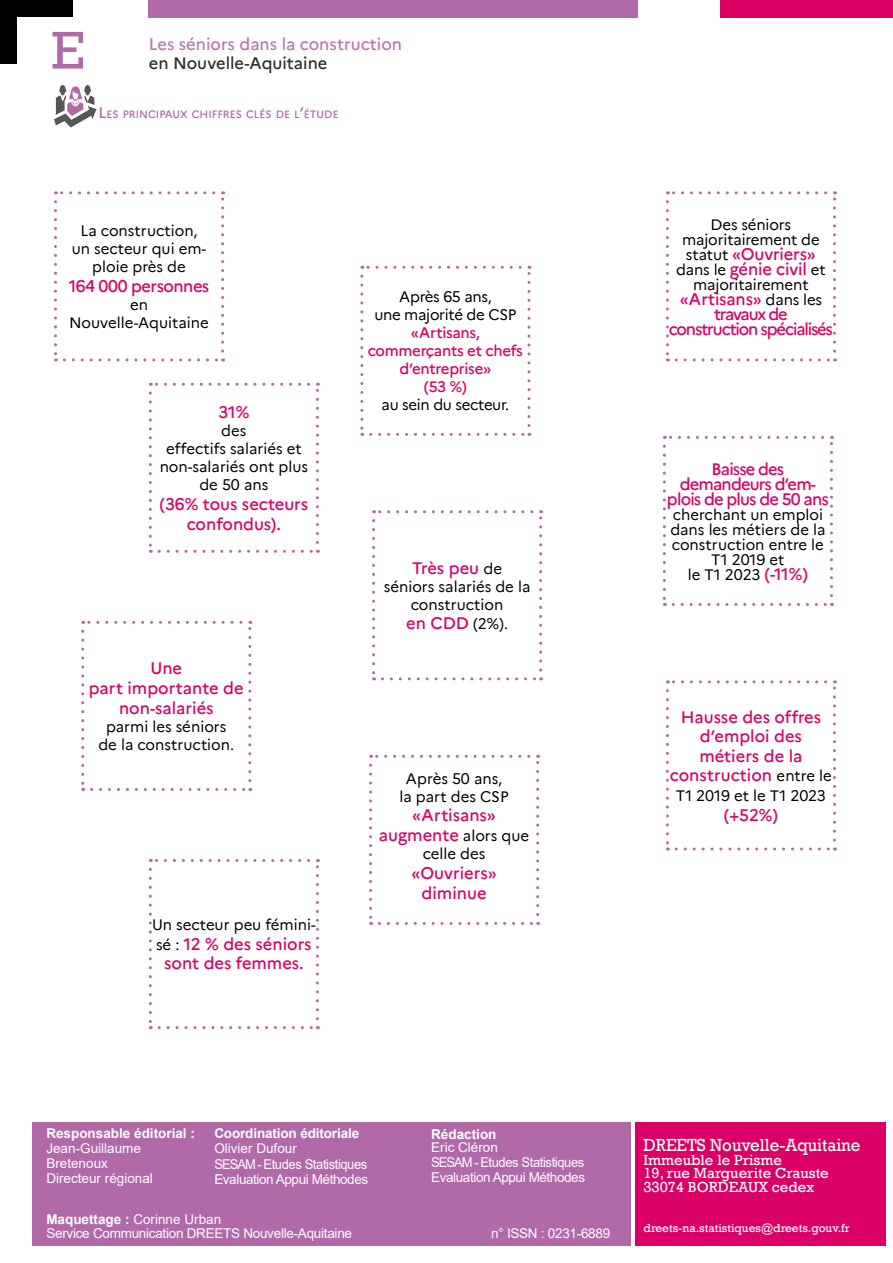
<style>
.page{position:relative;width:893px;height:1263px;background:#fff}
.page>*{position:absolute;margin:0;border:0;box-sizing:border-box;transform-origin:0 0}
.t1{font:54px "Rockwell";color:#b169a8}
.t2{font:18px "Rockwell";color:#fff;scale:.94 1}
.t3{font:500 16.5px/19.8px "Marianne";letter-spacing:-.005em;color:#db0063;text-align:center}
.t4{font:500 16.5px/15px "Marianne";letter-spacing:-.07em;color:#db0063;text-align:center}
.t5{font:500 16.5px/15px "Marianne";letter-spacing:-.05em;color:#db0063;text-align:center}
.t6{font:500 16.5px "Marianne";color:#b879b1}
.t7{font:500 16.5px "Marianne";color:#303030}
.t8{font:500 16.5px "Marianne";letter-spacing:-.03em;color:#db0063}
.t9{font:15px/18px "Marianne";color:#000;text-align:center}
.t10{font:15px/13.5px "Rockwell";color:#fff}
.t11{font:500 15px/18px "Marianne";letter-spacing:-.02em;color:#db0063;text-align:center}
.t12{font:15px/18px "Marianne";letter-spacing:-.02em;color:#000;text-align:center}
.t13{font:13.5px/15px "Arial";letter-spacing:-.02em;color:#fff}
.t14{font:700 13.5px "Arial";color:#fff}
.t15{font:13.5px/15px "Arial";color:#fff}
.t16{font:12px "Rockwell";color:#fff}
.t17{font:500 10.5px "Marianne";color:#b169a8}
.s1{font-size:15px}
.s2{font-weight:400;font-size:15px;color:#000}
.s3{font-weight:500;font-size:16.5px;color:#db0063}
.s4{font-weight:700}
</style>
<div class="page">
<div style="left:149px;top:0;width:489px;height:17px;background:#b169a8"></div>
<div style="left:721px;top:0;width:172px;height:17px;background:#db0063"></div>
<div style="left:0;top:0;width:72px;height:64px;background:#000"></div>
<div style="left:17px;top:17px;width:111px;height:64px;background:#fff"></div>
<div style="left:32px;top:1123px;width:598px;height:123px;background:#b169a8"></div>
<div style="left:635px;top:1123px;width:251px;height:123px;background:#db0063"></div>
<svg style="left:54px;top:85px;width:43px;height:43px"></svg>
<svg style="left:149px;top:393px;width:3px;height:160px"></svg>
<svg style="left:159px;top:550px;width:159px;height:3px"></svg>
<svg style="left:316px;top:383px;width:3px;height:159px"></svg>
<svg style="left:150px;top:383px;width:159px;height:3px"></svg>
<svg style="left:54px;top:202px;width:3px;height:159px"></svg>
<svg style="left:64px;top:358px;width:160px;height:3px"></svg>
<svg style="left:221px;top:191px;width:3px;height:160px"></svg>
<svg style="left:56px;top:191px;width:158px;height:3px"></svg>
<svg style="left:81px;top:631px;width:3px;height:160px"></svg>
<svg style="left:92px;top:788px;width:159px;height:3px"></svg>
<svg style="left:248px;top:621px;width:3px;height:160px"></svg>
<svg style="left:83px;top:621px;width:158px;height:3px"></svg>
<svg style="left:149px;top:869px;width:3px;height:160px"></svg>
<svg style="left:159px;top:1026px;width:159px;height:3px"></svg>
<svg style="left:316px;top:859px;width:3px;height:160px"></svg>
<svg style="left:150px;top:859px;width:159px;height:3px"></svg>
<svg style="left:360px;top:276px;width:3px;height:160px"></svg>
<svg style="left:371px;top:433px;width:159px;height:3px"></svg>
<svg style="left:527px;top:266px;width:3px;height:160px"></svg>
<svg style="left:362px;top:266px;width:158px;height:3px"></svg>
<svg style="left:372px;top:521px;width:3px;height:159px"></svg>
<svg style="left:382px;top:677px;width:160px;height:3px"></svg>
<svg style="left:539px;top:510px;width:3px;height:160px"></svg>
<svg style="left:374px;top:510px;width:158px;height:3px"></svg>
<svg style="left:369px;top:765px;width:3px;height:160px"></svg>
<svg style="left:379px;top:922px;width:160px;height:3px"></svg>
<svg style="left:536px;top:755px;width:3px;height:160px"></svg>
<svg style="left:371px;top:755px;width:158px;height:3px"></svg>
<svg style="left:666px;top:202px;width:3px;height:159px"></svg>
<svg style="left:676px;top:358px;width:159px;height:3px"></svg>
<svg style="left:833px;top:191px;width:3px;height:160px"></svg>
<svg style="left:667px;top:191px;width:159px;height:3px"></svg>
<svg style="left:663px;top:446px;width:3px;height:160px"></svg>
<svg style="left:673px;top:603px;width:159px;height:3px"></svg>
<svg style="left:830px;top:436px;width:3px;height:160px"></svg>
<svg style="left:664px;top:436px;width:159px;height:3px"></svg>
<svg style="left:666px;top:691px;width:3px;height:159px"></svg>
<svg style="left:676px;top:847px;width:159px;height:3px"></svg>
<svg style="left:833px;top:680px;width:3px;height:160px"></svg>
<svg style="left:667px;top:680px;width:159px;height:3px"></svg>
<h1 class="t1" style="left:51px;top:19px;width:35px">E</h1>
<p class="t6" style="left:149px;top:31px;width:255px">Les séniors dans la construction</p>
<p class="t7" style="left:149px;top:50px;width:180px">en Nouvelle-Aquitaine</p>
<p class="t17" style="left:99px;top:106px;width:242px"><span class="s1">L</span>ES PRINCIPAUX CHIFFRES CLÉS DE L<span class="s1">’</span>ÉTUDE</p>
<p class="t9" style="left:72px;top:221px;width:136px">La construction, un secteur qui em&shy;ploie près de</p>
<p class="t8" style="left:69px;top:273px;width:142px">164 000 personnes</p>
<p class="t9" style="left:69px;top:294px;width:141px">en<br>Nouvelle-Aquitaine</p>
<p class="t3" style="left:218px;top:401px;width:32px">31%</p>
<p class="t9" style="left:160px;top:421px;width:150px">des<br>effectifs salariés et non-salariés ont plus de 50 ans</p>
<p class="t3" style="left:159px;top:493px;width:150px">(36% tous secteurs confondus).</p>
<p class="t3" style="left:89px;top:657px;width:156px">Une<br>part importante de non-salariés</p>
<p class="t9" style="left:98px;top:716px;width:137px">parmi les séniors de la construction.</p>
<p class="t9" style="left:152px;top:914px;width:165px">Un secteur peu fémini-</p>
<p class="t3" style="left:156px;top:932px;width:157px"><span class="s2">sé :</span> 12 % des séniors sont des femmes.</p>
<p class="t12" style="left:374px;top:287px;width:144px">Après 65 ans,<br>une majorité de CSP</p>
<p class="t11" style="left:368px;top:323px;width:157px">«Artisans, commerçants et chefs d’entreprise»<br>(53 %)</p>
<p class="t12" style="left:382px;top:395px;width:129px">au sein du secteur.</p>
<p class="t3" style="left:412px;top:556px;width:92px">Très peu <span class="s2">de</span></p>
<p class="t9" style="left:384px;top:576px;width:148px">séniors salariés de la construction</p>
<p class="t3" style="left:406px;top:612px;width:104px">en CDD <span class="s2">(2%).</span></p>
<p class="t9" style="left:399px;top:768px;width:111px">Après 50 ans, la part des CSP</p>
<p class="t3" style="left:379px;top:804px;width:152px">«Artisans» augmente <span class="s2">alors que</span></p>
<p class="t9" style="left:423px;top:844px;width:64px">celle des</p>
<p class="t3" style="left:411px;top:862px;width:87px">«Ouvriers» diminue</p>
<p class="t9" style="left:682px;top:215px;width:139px;line-height:15px">Des séniors majoritairement de</p>
<p class="t3" style="left:676px;top:245px;width:151px;line-height:15px"><span class="s2">statut</span> «Ouvriers» <span class="s2">dans le</span> génie civil <span class="s2">et</span></p>
<p class="t9" style="left:693px;top:274px;width:117px">majoritairement</p>
<p class="t4" style="left:669px;top:290px;width:165px">«Artisans» <span class="s2">dans les </span>travaux de construction spécialisés</p>
<p class="t5" style="left:667px;top:460px;width:163px">Baisse des demandeurs d’em&shy;plois de plus de 50 ans</p>
<p class="t9" style="left:670px;top:506px;width:157px;line-height:15px">cherchant un emploi dans les métiers de la construction entre le<br>T1 2019 et<br>le T1 2023 <span class="s3">(-11%)</span></p>
<p class="t3" style="left:670px;top:706px;width:163px">Hausse des offres d’emploi des métiers de la construction <span class="s2">entre le</span></p>
<p class="t9" style="left:676px;top:785px;width:152px">T1 2019 et le T1 2023</p>
<p class="t3" style="left:724px;top:803px;width:56px">(+52%)</p>
<p class="t14" style="left:46px;top:1124px;width:150px">Responsable éditorial :</p>
<p class="t15" style="left:46px;top:1141px;width:108px">Jean-Guillaume<br>Bretenoux<br>Directeur régional</p>
<p class="t14" style="left:214px;top:1124px;width:146px">Coordination éditoriale</p>
<p class="t13" style="left:214px;top:1141px;width:155px">Olivier Dufour<br>SESAM - Etudes Statistiques<br>Evaluation Appui Méthodes</p>
<p class="t13" style="left:46px;top:1211px;width:307px;line-height:14.2px"><span class="s4">Maquettage :</span> Corinne Urban<br>Service Communication DREETS Nouvelle-Aquitaine</p>
<p class="t14" style="left:431px;top:1124px;width:67px">Rédaction</p>
<p class="t13" style="left:431px;top:1140px;width:155px">Eric Cléron<br>SESAM - Etudes Statistiques<br>Evaluation Appui Méthodes</p>
<p class="t13" style="left:491px;top:1225px;width:121px">n° ISSN : 0231-6889</p>
<p class="t2" style="left:643px;top:1135px;width:232px">DREETS Nouvelle-Aquitaine</p>
<p class="t10" style="left:643px;top:1153px;width:187px">Immeuble le Prisme<br>19, rue Marguerite Crauste<br>33074 BORDEAUX cedex</p>
<p class="t16" style="left:643px;top:1221px;width:208px">dreets-na.statistiques@dreets.gouv.fr</p>
</div>
